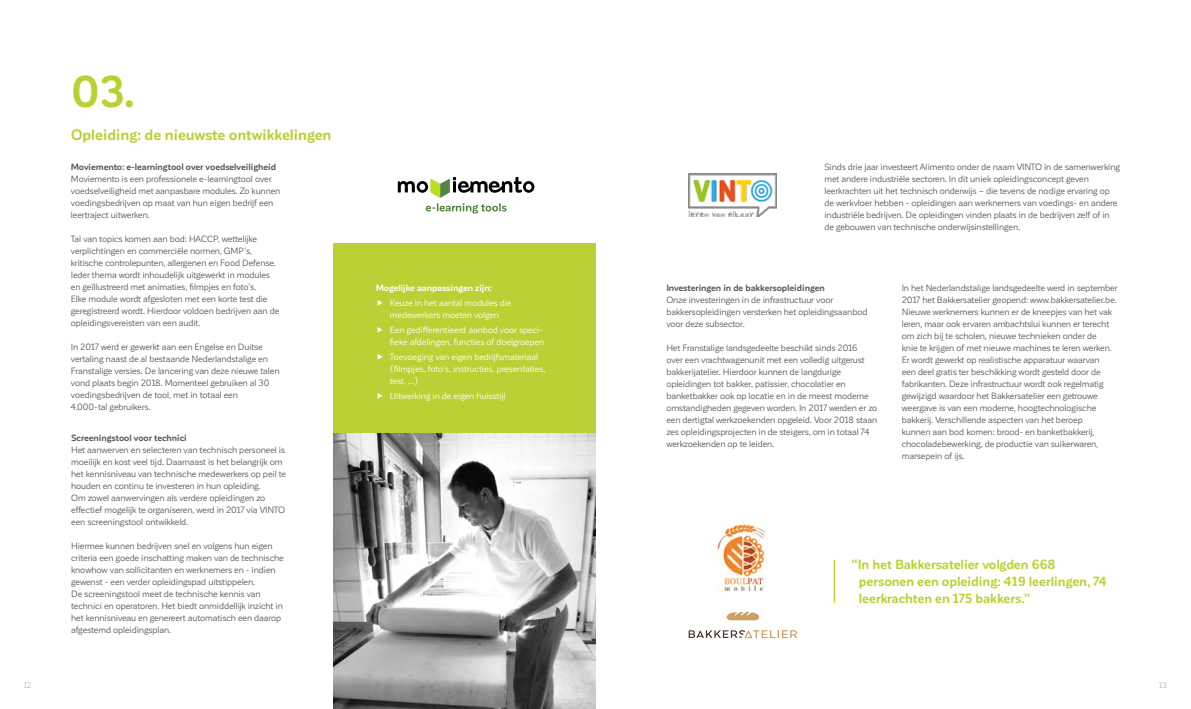
<style>
.page{position:relative;width:1191px;height:709px;background:#fff}
.page>*{position:absolute;margin:0;border:0;box-sizing:border-box;transform-origin:0 0}
.t1{font:700 43.9px "Corporative Sans Rd";color:#bbd034}
.t2{font:700 15px "Corporative Sans Rd";letter-spacing:-.01em;color:#bbd034}
.t3{font:700 13.1px/17.1px "Corporative Sans Rd";letter-spacing:-.01em;color:#bbd034}
.t4{font:9px/12px "Corporative Sans Rd";letter-spacing:-.01em;color:#575756}
.t5{font:9px/12px "Corporative Sans Rd";letter-spacing:-.01em;color:#fff}
.t6{font:700 9px "Corporative Sans Rd";letter-spacing:-.01em;color:#575756}
.t7{font:700 9px "Corporative Sans Rd";letter-spacing:-.01em;color:#fff}
.t8{font:8px "Corporative Sans Rd";color:#9d9d9c}
</style>
<div class="page">
<div style="left:333px;top:244px;width:262px;height:465px;background:#bbd034"></div>
<img style="left:689px;top:174px;width:87px;height:43px">
<svg style="left:398px;top:177px;width:136px;height:36px"></svg>
<img style="left:333px;top:434px;width:262px;height:275px">
<hr style="left:833px;top:560px;width:2px;height:42px;background:#bbd034">
<img style="left:717px;top:522px;width:51px;height:70px">
<svg style="left:726px;top:612px;width:33px;height:8px"></svg>
<svg style="left:688px;top:630px;width:109px;height:8px"></svg>
<h1 class="t1" style="left:71px;top:67px;width:65px">03.</h1>
<h2 class="t2" style="left:71px;top:127px;width:262px">Opleiding: de nieuwste ontwikkelingen</h2>
<p class="t6" style="left:71px;top:161px;width:207px">Moviemento: e-learningtool over voedselveiligheid</p>
<p class="t4" style="left:71px;top:172px;width:211px">Moviemento is een professionele e-learningtool over voedselveiligheid met aanpasbare modules. Zo kunnen voedingsbedrijven op maat van hun eigen bedrijf een leertraject uitwerken.</p>
<p class="t4" style="left:71px;top:232px;width:210px">Tal van topics komen aan bod: HACCP, wettelijke verplichtingen en commerciële normen, GMP’s, kritische controlepunten, allergenen en Food Defense.<br>Ieder thema wordt inhoudelijk uitgewerkt in modules en geïllustreerd met animaties, filmpjes en foto’s.<br>Elke module wordt afgesloten met een korte test die geregistreerd wordt. Hierdoor voldoen bedrijven aan de opleidingsvereisten van een audit.</p>
<p class="t4" style="left:71px;top:340px;width:210px">In 2017 werd er gewerkt aan een Engelse en Duitse vertaling naast de al bestaande Nederlandstalige en Franstalige versies. De lancering van deze nieuwe talen vond plaats begin 2018. Momenteel gebruiken al 30 voedingsbedrijven de tool, met in totaal een<br>4.000-tal gebruikers.</p>
<p class="t6" style="left:71px;top:433px;width:117px">Screeningstool voor technici</p>
<p class="t4" style="left:71px;top:444px;width:216px">Het aanwerven en selecteren van technisch personeel is moeilijk en kost veel tijd. Daarnaast is het belangrijk om het kennisniveau van technische medewerkers op peil te houden en continu te investeren in hun opleiding.<br>Om zowel aanwervingen als verdere opleidingen zo effectief mogelijk te organiseren, werd in 2017 via VINTO een screeningstool ontwikkeld.</p>
<p class="t4" style="left:71px;top:540px;width:214px">Hiermee kunnen bedrijven snel en volgens hun eigen criteria een goede inschatting maken van de technische knowhow van sollicitanten en werknemers en - indien gewenst - een verder opleidingspad uitstippelen.<br>De screeningstool meet de technische kennis van technici en operatoren. Het biedt onmiddellijk inzicht in het kennisniveau en genereert automatisch een daarop afgestemd opleidingsplan.</p>
<p class="t7" style="left:376px;top:283px;width:118px">Mogelijke aanpassingen zijn:</p>
<p class="t5" style="left:390px;top:297px;width:123px">Keuze in het aantal modules die medewerkers moeten volgen</p>
<p class="t5" style="left:390px;top:324px;width:156px">Een gedifferentieerd aanbod voor speci&shy;fieke afdelingen, functies of doelgroepen</p>
<p class="t5" style="left:390px;top:351px;width:157px">Toevoeging van eigen bedrijfsmateriaal (filmpjes, foto’s, instructies, presentaties, test, …)</p>
<p class="t5" style="left:390px;top:389px;width:117px">Uitwerking in de eigen huisstijl</p>
<p class="t4" style="left:824px;top:160px;width:297px">Sinds drie jaar investeert Alimento onder de naam VINTO in de samenwerking met andere industriële sectoren. In dit uniek opleidingsconcept geven leerkrachten uit het technisch onderwijs – die tevens de nodige ervaring op de werkvloer hebben - opleidingen aan werknemers van voedings- en andere industriële bedrijven. De opleidingen vinden plaats in de bedrijven zelf of in de gebouwen van technische onderwijsinstellingen.</p>
<p class="t6" style="left:666px;top:283px;width:160px">Investeringen in de bakkersopleidingen</p>
<p class="t4" style="left:666px;top:294px;width:203px">Onze investeringen in de infrastructuur voor bakkersopleidingen versterken het opleidingsaanbod voor deze subsector.</p>
<p class="t4" style="left:666px;top:342px;width:212px">Het Franstalige landsgedeelte beschikt sinds 2016<br>over een vrachtwagenunit met een volledig uitgerust bakkerijatelier. Hierdoor kunnen de langdurige opleidingen tot bakker, patissier, chocolatier en banketbakker ook op locatie en in de meest moderne omstandigheden gegeven worden. In 2017 werden er zo een dertigtal werkzoekenden opgeleid. Voor 2018 staan zes opleidingsprojecten in de steigers, om in totaal 74 werkzoekenden op te leiden.</p>
<p class="t4" style="left:901px;top:282px;width:217px">In het Nederlandstalige landsgedeelte werd in september 2017 het Bakkersatelier geopend: www.bakkersatelier.be.<br>Nieuwe werknemers kunnen er de kneepjes van het vak leren, maar ook ervaren ambachtslui kunnen er terecht om zich bij te scholen, nieuwe technieken onder de<br>knie te krijgen of met nieuwe machines te leren werken.<br>Er wordt gewerkt op realistische apparatuur waarvan<br>een deel gratis ter beschikking wordt gesteld door de fabrikanten. Deze infrastructuur wordt ook regelmatig gewijzigd waardoor het Bakkersatelier een getrouwe weergave is van een moderne, hoogtechnologische bakkerij. Verschillende aspecten van het beroep<br>kunnen aan bod komen: brood- en banketbakkerij, chocoladebewerking, de productie van suikerwaren, marsepein of ijs.</p>
<h3 class="t3" style="left:859px;top:555px;width:249px;text-indent:-7px">“In het Bakkersatelier volgden 668 personen een opleiding: 419 leerlingen, 74 leerkrachten en 175 bakkers.”</h3>
<p class="t8" style="left:24px;top:681px;width:9px">12</p>
<p class="t8" style="left:1159px;top:681px;width:9px">13</p>
</div>
